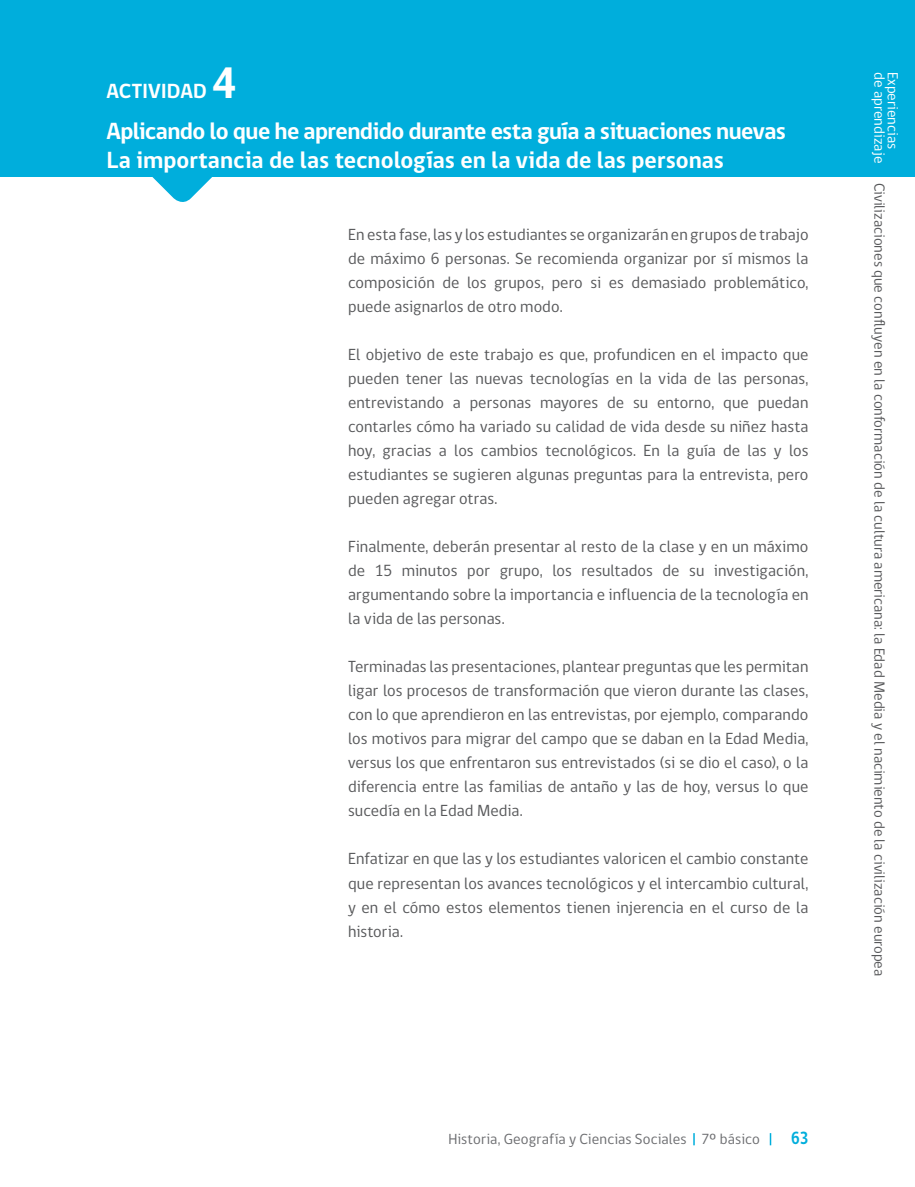
<style>
.page{position:relative;width:915px;height:1187px;background:#fff}
.page>*{position:absolute;margin:0;border:0;box-sizing:border-box;transform-origin:0 0}
.t1{font:700 24px "gob CL";letter-spacing:-.02em;color:#fff}
.t2{font:700 24px "gob CL";color:#fff}
.titulos{font:700 21px "gob CL";letter-spacing:-.005em;color:#fff}
.t3{font:700 18px "gob CL";color:#00aedc;scale:.85 1}
.texto_gral_en_2_colu{font:16.5px/24px "gob CL";letter-spacing:.005em;color:#57585a;text-align:justify}
.t4{font:15px "gob CL";color:#57585a}
.t5{font:15px "gob CL";letter-spacing:.005em;color:#6c6d70}
.t6{font:15px "gob CL";color:#fff}
.s1{font-size:45px}
</style>
<div class="page">
<div style="left:0;top:0;width:914px;height:176px;background:#00aedc"></div>
<svg style="left:40px;top:176px;width:285px;height:26px"></svg>
<svg style="left:693px;top:1133px;width:1px;height:12px"></svg>
<svg style="left:769px;top:1133px;width:2px;height:12px"></svg>
<p class="titulos" style="left:106px;top:76px;width:132px">ACTIVIDAD <span class="s1">4</span></p>
<p class="t1" style="left:106px;top:115px;width:681px">Aplicando lo que he aprendido durante esta guía a situaciones nuevas</p>
<p class="t2" style="left:106px;top:144px;width:619px">La importancia de las tecnologías en la vida de las personas</p>
<p class="texto_gral_en_2_colu" style="left:348px;top:223px;width:462px">En esta fase, las y los estudiantes se organizarán en grupos de trabajo de máximo 6 personas. Se recomienda organizar por sí mismos la composición de los grupos, pero si es demasiado problemático, puede asignarlos de otro modo.</p>
<p class="texto_gral_en_2_colu" style="left:348px;top:343px;width:462px">El objetivo de este trabajo es que, profundicen en el impacto que pueden tener las nuevas tecnologías en la vida de las personas, entrevistando a personas mayores de su entorno, que puedan contarles cómo ha variado su calidad de vida desde su niñez hasta hoy, gracias a los cambios tecnológicos. En la guía de las y los estudiantes se sugieren algunas preguntas para la entrevista, pero pueden agregar otras.</p>
<p class="texto_gral_en_2_colu" style="left:348px;top:535px;width:462px">Finalmente, deberán presentar al resto de la clase y en un máximo de 15 minutos por grupo, los resultados de su investigación, argumentando sobre la importancia e influencia de la tecnología en la vida de las personas.</p>
<p class="texto_gral_en_2_colu" style="left:348px;top:655px;width:462px">Terminadas las presentaciones, plantear preguntas que les permitan ligar los procesos de transformación que vieron durante las clases, con lo que aprendieron en las entrevistas, por ejemplo, comparando los motivos para migrar del campo que se daban en la Edad Media, versus los que enfrentaron sus entrevistados (si se dio el caso), o la diferencia entre las familias de antaño y las de hoy, versus lo que sucedía en la Edad Media.</p>
<p class="texto_gral_en_2_colu" style="left:348px;top:847px;width:462px">Enfatizar en que las y los estudiantes valoricen el cambio constante que representan los avances tecnológicos y el intercambio cultural, y en el cómo estos elementos tienen injerencia en el curso de la historia.</p>
<p class="t5" style="left:448px;top:1128px;width:313px">Historia, Geografía y Ciencias Sociales 7º básico</p>
<p class="t3" style="left:790px;top:1125px;width:22px">63</p>
<p class="t6" style="left:889px;top:72px;width:92px;rotate:90deg">de aprendizaje</p>
<p class="t6" style="left:902px;top:72px;width:78px;rotate:90deg">Experiencias</p>
<p class="t4" style="left:889px;top:183px;width:794px;rotate:90deg">Civilizaciones que confluyen en la conformación de la cultura americana: la Edad Media y el nacimiento de la civilización europea</p>
</div>
